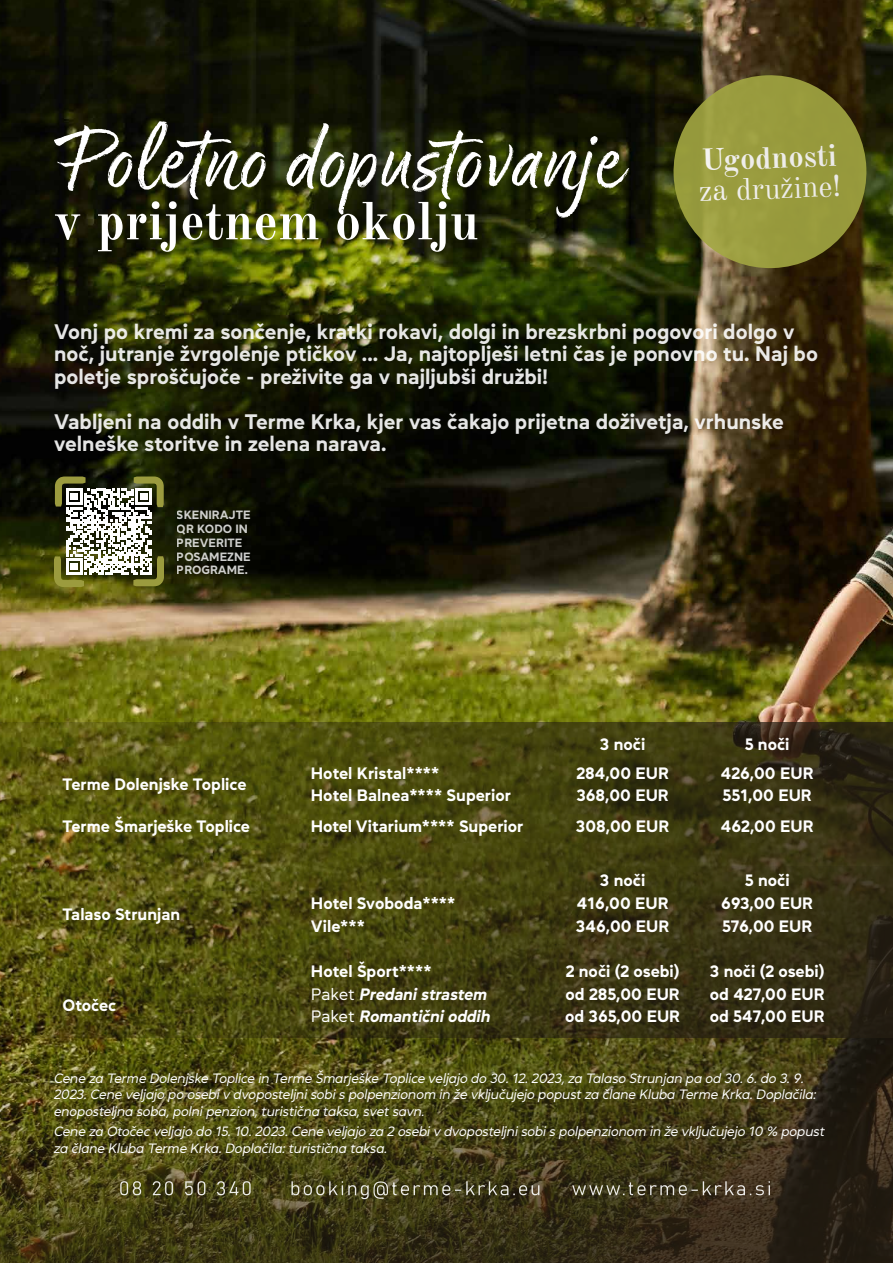
<style>
.page{position:relative;width:893px;height:1263px;background:#fff}
.page>*{position:absolute;margin:0;border:0;box-sizing:border-box;transform-origin:0 0}
.t1{font:97.5px "Good Karma";color:#fff}
.t2{font:700 52.5px "Old Standard TT";color:#fff}
.t3{font:30.45px "Old Standard TT";color:#fff}
.t4{font:700 30.45px "Old Standard TT";color:#fff}
.t5{font:700 21px/22.5px "Daikon";color:#fff}
.t6{font:700 16.5px "Daikon";color:#fff}
.t7{font:italic 700 16.5px "Daikon";color:#fff}
.t8{font:italic 13.5px/16.5px "Daikon";letter-spacing:-.03em;color:#fff}
.t9{font:700 12px/13.8px "Daikon";color:#fff}
.s1{font-weight:400;font-style:normal}
</style>
<div class="page">
<img style="left:0;top:0;width:893px;height:722px">
<svg style="left:0;top:722px;width:893px;height:144px;background:#474510"></svg>
<svg style="left:0;top:866px;width:893px;height:397px;background:#423e13"></svg>
<svg style="left:672px;top:73px;width:196px;height:197px;background:#808132"></svg>
<svg style="left:120px;top:1181px;width:650px;height:18px;background:#565133"></svg>
<svg style="left:50px;top:472px;width:118px;height:119px"></svg>
<h1 class="t1" style="left:54px;top:104px;width:572px">Poletno dopustovanje</h1>
<h2 class="t2" style="left:54px;top:181px;width:426px">v prijetnem okolju</h2>
<h3 class="t4" style="left:700px;top:136px;width:137px;rotate:-2deg">Ugodnosti</h3>
<h3 class="t3" style="left:698px;top:167px;width:143px;rotate:-2deg">za družine!</h3>
<h3 class="t5" style="left:54px;top:319px;width:766px">Vonj po kremi za sončenje, kratki rokavi, dolgi in brezskrbni pogovori dolgo v noč, jutranje žvrgolenje ptičkov ... Ja, najtoplješi letni čas je ponovno tu. Naj bo poletje sproščujoče - preživite ga v najljubši družbi!</h3>
<h3 class="t5" style="left:54px;top:409px;width:731px">Vabljeni na oddih v Terme Krka, kjer vas čakajo prijetna doživetja, vrhunske velneške storitve in zelena narava.</h3>
<p class="t9" style="left:177px;top:507px;width:76px">SKENIRAJTE<br>QR KODO IN<br>PREVERITE<br>POSAMEZNE<br>PROGRAME.</p>
<p class="t6" style="left:63px;top:773px;width:185px">Terme Dolenjske Toplice</p>
<p class="t6" style="left:600px;top:733px;width:47px">3 noči</p>
<p class="t6" style="left:745px;top:733px;width:46px">5 noči</p>
<p class="t6" style="left:311px;top:761px;width:130px">Hotel Kristal****</p>
<p class="t6" style="left:576px;top:761px;width:94px">284,00 EUR</p>
<p class="t6" style="left:721px;top:761px;width:94px">426,00 EUR</p>
<p class="t6" style="left:311px;top:784px;width:202px">Hotel Balnea**** Superior</p>
<p class="t6" style="left:576px;top:784px;width:94px">368,00 EUR</p>
<p class="t6" style="left:723px;top:784px;width:91px">551,00 EUR</p>
<p class="t6" style="left:63px;top:815px;width:189px">Terme Šmarješke Toplice</p>
<p class="t6" style="left:311px;top:815px;width:214px">Hotel Vitarium**** Superior</p>
<p class="t6" style="left:576px;top:815px;width:95px">308,00 EUR</p>
<p class="t6" style="left:721px;top:815px;width:94px">462,00 EUR</p>
<p class="t6" style="left:600px;top:869px;width:47px">3 noči</p>
<p class="t6" style="left:745px;top:869px;width:46px">5 noči</p>
<p class="t6" style="left:63px;top:903px;width:119px">Talaso Strunjan</p>
<p class="t6" style="left:311px;top:892px;width:146px">Hotel Svoboda****</p>
<p class="t6" style="left:577px;top:892px;width:93px">416,00 EUR</p>
<p class="t6" style="left:721px;top:892px;width:93px">693,00 EUR</p>
<p class="t6" style="left:311px;top:914px;width:55px">Vile***</p>
<p class="t6" style="left:576px;top:914px;width:95px">346,00 EUR</p>
<p class="t6" style="left:722px;top:914px;width:92px">576,00 EUR</p>
<p class="t6" style="left:311px;top:960px;width:122px">Hotel Šport****</p>
<p class="t6" style="left:566px;top:960px;width:115px">2 noči (2 osebi)</p>
<p class="t6" style="left:710px;top:960px;width:116px">3 noči (2 osebi)</p>
<p class="t6" style="left:63px;top:994px;width:55px">Otočec</p>
<p class="t7" style="left:311px;top:982px;width:181px"><span class="s1">P a k e t</span> Predanistrastem</p>
<p class="t6" style="left:565px;top:982px;width:116px">od 285,00 EUR</p>
<p class="t6" style="left:710px;top:982px;width:116px">od 427,00 EUR</p>
<p class="t7" style="left:311px;top:1005px;width:184px"><span class="s1">P a k e t</span> Romantičnioddih</p>
<p class="t6" style="left:565px;top:1005px;width:117px">od 365,00 EUR</p>
<p class="t6" style="left:710px;top:1005px;width:116px">od 547,00 EUR</p>
<p class="t8" style="left:54px;top:1069px;width:764px">Cene za Terme Dolenjske Toplice in Terme Šmarješke Toplice veljajo do 30. 12. 2023, za Talaso Strunjan pa od 30. 6. do 3. 9.<br>2023. Cene veljajo po osebi v dvoposteljni sobi s polpenzionom in že vključujejo popust za člane Kluba Terme Krka. Doplačila: enoposteljna soba, polni penzion, turistična taksa, svet savn.</p>
<p class="t8" style="left:54px;top:1123px;width:773px">Cene za Otočec veljajo do 15. 10. 2023. Cene veljajo za 2 osebi v dvoposteljni sobi s polpenzionom in že vključujejo 10 % popust za člane Kluba Terme Krka. Doplačila: turistična taksa.</p>
</div>
